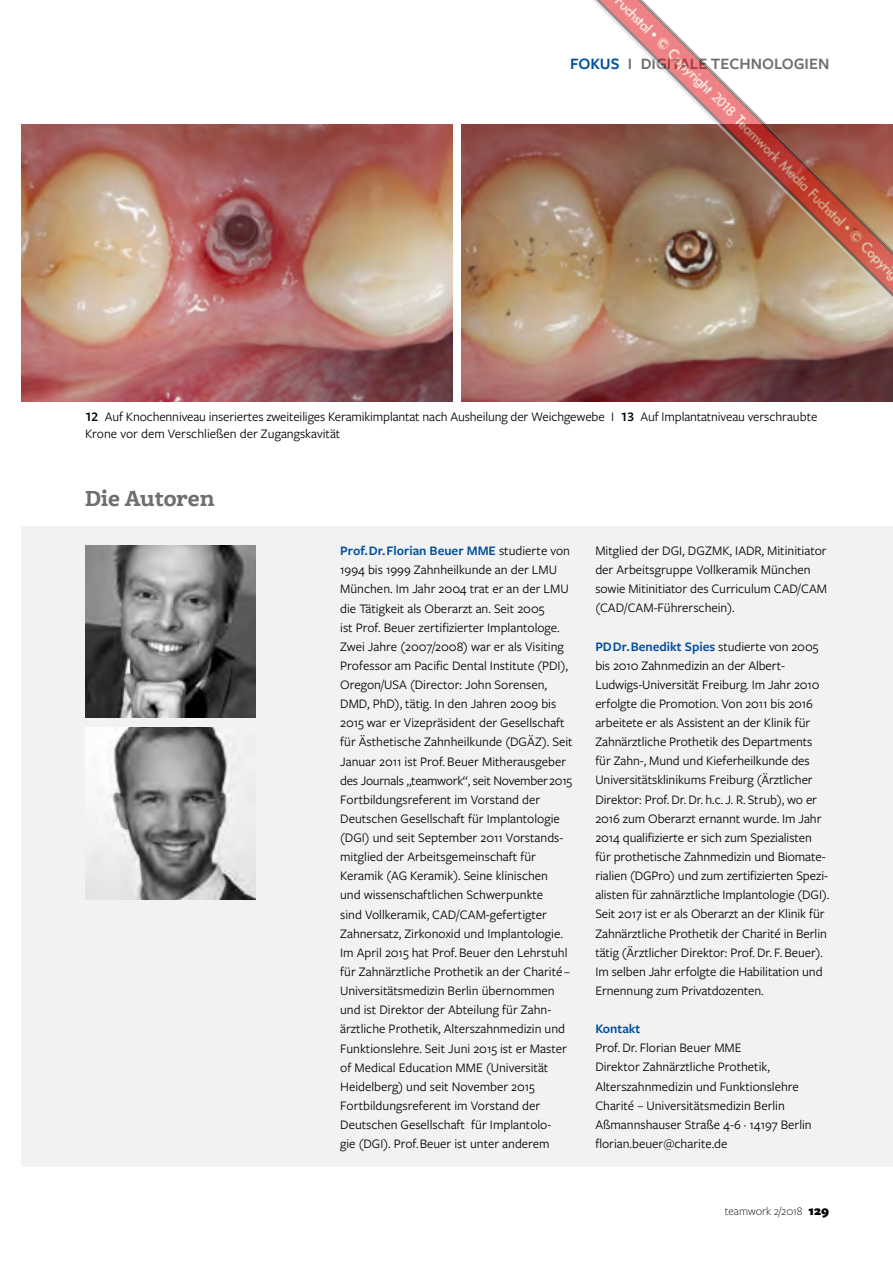
<style>
.page{position:relative;width:893px;height:1263px;background:#fff}
.page>*{position:absolute;margin:0;border:0;box-sizing:border-box;transform-origin:0 0}
.t1{font:700 24px "Freight Macro Pro";color:#6f6f6e}
.t2{font:600 16.5px "Freight Sans Pro";color:#6f6f6e}
.t3{font:13.5px/19.2px "Freight Sans Pro";color:#000}
.t4{font:600 13.5px "Freight Sans Pro";color:#004e9e}
.t5{font:300 12px "Freight Sans Pro";color:#000}
.s1{color:#004e9e}
.s2{font-weight:600}
.s3{font-weight:600;color:#004e9e}
.s4{font-weight:900;font-size:13.5px}
</style>
<div class="page">
<img style="left:21px;top:124px;width:431px;height:278px">
<img style="left:462px;top:124px;width:431px;height:278px">
<div style="left:21px;top:527px;width:872px;height:640px;background:#f2f2f2"></div>
<img style="left:85px;top:727px;width:170px;height:173px">
<img style="left:85px;top:546px;width:170px;height:172px">
<img style="left:535px;top:0;width:358px;height:358px">
<p class="t2" style="left:570px;top:52px;width:261px"><span class="s1">FOKUS</span> I DIGITALE TECHNOLOGIEN</p>
<p class="t3" style="left:85px;top:407px;width:734px;line-height:17.2px"><span class="s2">12</span> Auf Knochenniveau inseriertes zweiteiliges Keramikimplantat nach Ausheilung der Weichgewebe I <span class="s2">13</span> Auf Implantatniveau verschraubte<br>Krone vor dem Verschließen der Zugangskavität</p>
<h1 class="t1" style="left:85px;top:481px;width:131px">Die Autoren</h1>
<p class="t3" style="left:340px;top:540px;width:234px"><span class="s3">Prof. Dr. Florian Beuer MME</span> studierte von 1994 bis 1999 Zahnheilkunde an der LMU München. Im Jahr 2004 trat er an der LMU die Tätigkeit als Oberarzt an. Seit 2005<br>ist Prof. Beuer zertifizierter Implantologe.<br>Zwei Jahre (2007/2008) war er als Visiting Professor am Pacific Dental Institute (PDI), Oregon/USA (Director: John Sorensen, DMD, PhD), tätig. In den Jahren 2009 bis 2015 war er Vizepräsident der Gesellschaft für Ästhetische Zahnheilkunde (DGÄZ). Seit Januar 2011 ist Prof. Beuer Mitherausgeber des Journals „teamwork“, seit November 2015<br>Fortbildungsreferent im Vorstand der Deutschen Gesellschaft für Implantologie (DGI) und seit September 2011 Vorstands&shy;mitglied der Arbeitsgemeinschaft für Keramik (AG Keramik). Seine klinischen<br>und wissenschaftlichen Schwerpunkte<br>sind Vollkeramik, CAD/CAM-gefertigter Zahnersatz, Zirkonoxid und Implantologie.<br>Im April 2015 hat Prof. Beuer den Lehrstuhl für Zahnärztliche Prothetik an der Charité – Universitätsmedizin Berlin übernommen und ist Direktor der Abteilung für Zahn&shy;ärztliche Prothetik, Alterszahnmedizin und Funktionslehre. Seit Juni 2015 ist er Master of Medical Education MME (Universität Heidelberg) und seit November 2015<br>Fortbildungsreferent im Vorstand der Deutschen Gesellschaft für Implantolo-<br>gie (DGI). Prof. Beuer ist unter anderem</p>
<p class="t3" style="left:595px;top:540px;width:233px">Mitglied der DGI, DGZMK, IADR, Mitinitiator der Arbeitsgruppe Vollkeramik München sowie Mitinitiator des Curriculum CAD/CAM (CAD/CAM-Führerschein).</p>
<p class="t3" style="left:595px;top:636px;width:235px"><span class="s3">PD Dr. Benedikt Spies</span> studierte von 2005 bis 2010 Zahnmedizin an der Albert-Ludwigs-Universität Freiburg. Im Jahr 2010 erfolgte die Promotion. Von 2011 bis 2016 arbeitete er als Assistent an der Klinik für Zahnärztliche Prothetik des Departments für Zahn-, Mund und Kieferheilkunde des Universitätsklinikums Freiburg (Ärztlicher Direktor: Prof. Dr. Dr. h.c. J. R. Strub), wo er 2016 zum Oberarzt ernannt wurde. Im Jahr 2014 qualifizierte er sich zum Spezialisten für prothetische Zahnmedizin und Biomate&shy;rialien (DGPro) und zum zertifizierten Spezi&shy;alisten für zahnärztliche Implantologie (DGI).<br>Seit 2017 ist er als Oberarzt an der Klinik für Zahnärztliche Prothetik der Charité in Berlin tätig (Ärztlicher Direktor: Prof. Dr. F. -Beuer).<br>Im selben Jahr erfolgte die Habilitation und Ernennung zum Privatdozenten.</p>
<p class="t4" style="left:595px;top:1020px;width:47px">Kontakt</p>
<p class="t3" style="left:595px;top:1038px;width:218px">Prof. Dr. Florian Beuer MME<br>Direktor Zahnärztliche Prothetik, Alterszahnmedizin und Funktionslehre Charité – Universitätsmedizin Berlin Aßmannshauser Straße 4-6 · 14197 Berlin florian.beuer@charite.de</p>
<p class="t5" style="left:725px;top:1203px;width:106px">teamwork 2/2018 <span class="s4">129</span></p>
</div>
